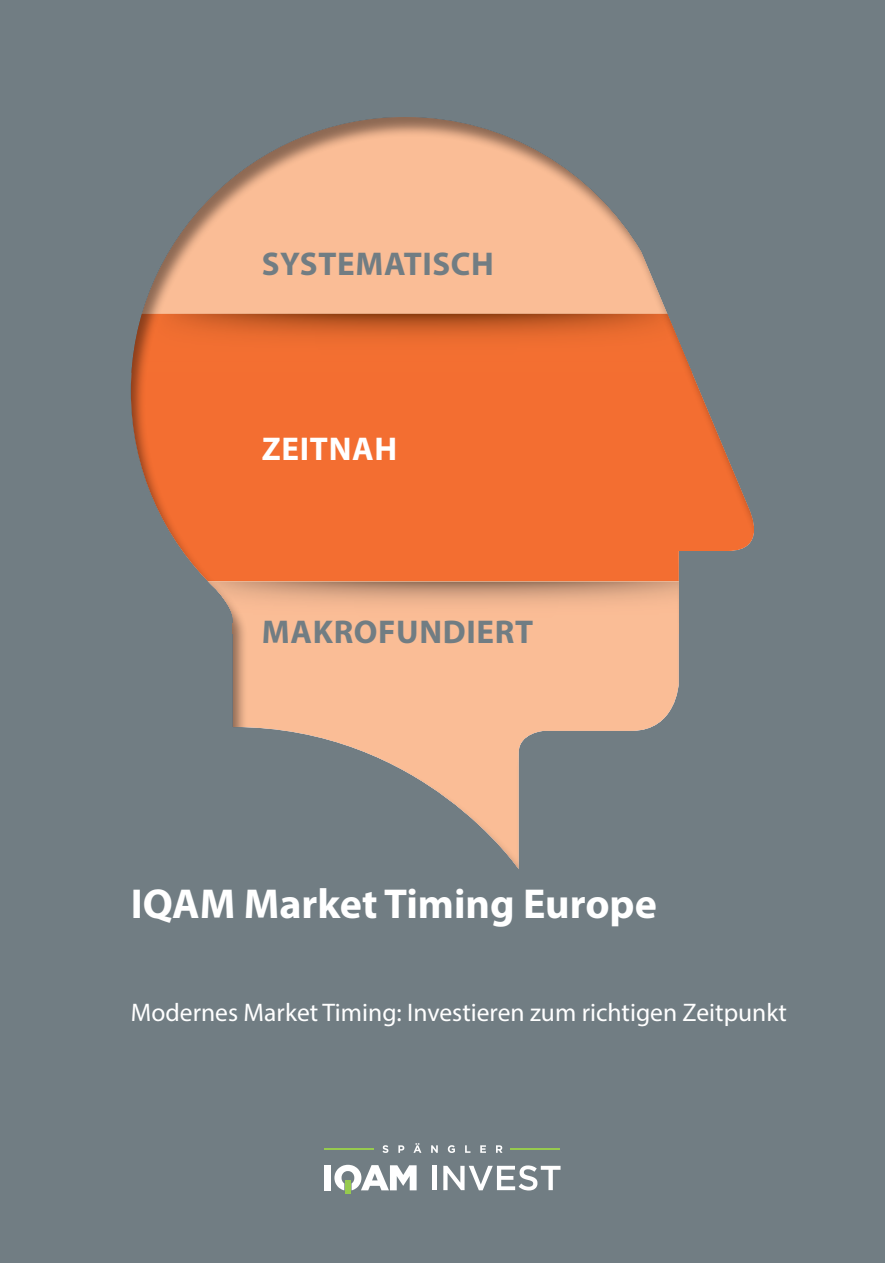
<style>
.page{position:relative;width:885px;height:1263px;background:#fff}
.page>*{position:absolute;margin:0;border:0;box-sizing:border-box;transform-origin:0 0}
.t1{font:700 42px "Myriad Pro";color:#fff}
.t2{font:700 33px "Myriad Pro";letter-spacing:.02em;color:#717d83}
.t3{font:700 33px "Myriad Pro";letter-spacing:.02em;color:#fff}
.t4{font:25.5px "Myriad Pro";color:#fff}
</style>
<div class="page">
<div style="left:0;top:0;width:884px;height:1263px;background:#717d83"></div>
<div style="left:128px;top:114px;width:626px;height:756px;background:#231f20;opacity:.5"></div>
<hr style="left:324px;top:1148px;width:50px;height:2px;background:#96ca4e">
<hr style="left:510px;top:1148px;width:50px;height:1px;background:#96ca4e">
<div style="left:324px;top:1165px;width:7px;height:25px;background:#fff"></div>
<div style="left:345px;top:1180px;width:5px;height:14px;background:#96ca4e"></div>
<svg style="left:334px;top:1165px;width:82px;height:25px"></svg>
<div style="left:432px;top:1166px;width:5px;height:24px;background:#fff"></div>
<svg style="left:443px;top:1165px;width:117px;height:25px"></svg>
<svg style="left:382px;top:1145px;width:6px;height:8px"></svg>
<svg style="left:398px;top:1145px;width:6px;height:8px"></svg>
<svg style="left:413px;top:1143px;width:8px;height:10px"></svg>
<svg style="left:431px;top:1145px;width:7px;height:8px"></svg>
<svg style="left:448px;top:1145px;width:7px;height:8px"></svg>
<svg style="left:465px;top:1145px;width:5px;height:8px"></svg>
<svg style="left:480px;top:1145px;width:6px;height:8px"></svg>
<svg style="left:496px;top:1145px;width:6px;height:8px"></svg>
<p class="t2" style="left:262px;top:245px;width:234px">SYSTEMATISCH</p>
<p class="t3" style="left:262px;top:431px;width:137px">ZEITNAH</p>
<p class="t2" style="left:262px;top:614px;width:273px">MAKROFUNDIERT</p>
<h1 class="t1" style="left:131px;top:880px;width:527px">IQAM Market Timing Europe</h1>
<p class="t4" style="left:131px;top:997px;width:657px">Modernes Market Timing: Investieren zum richtigen Zeitpunkt</p>
</div>
